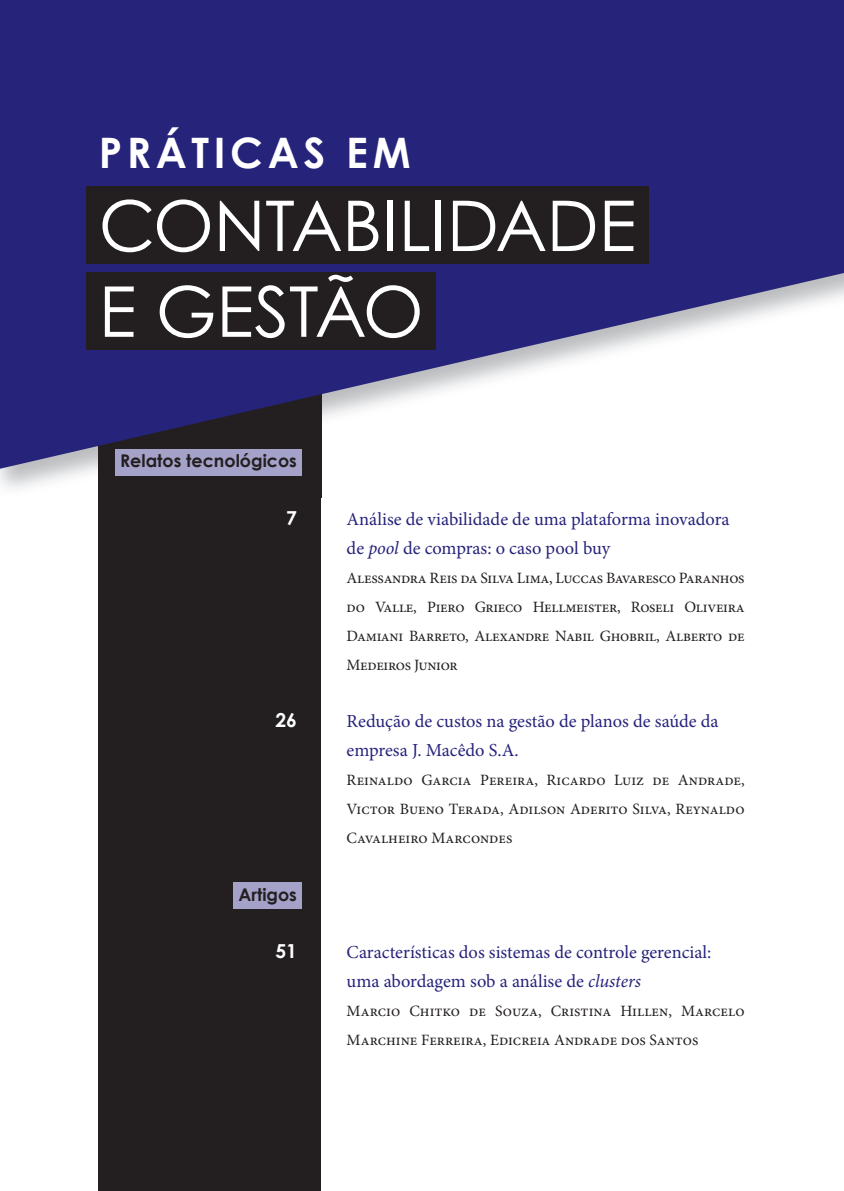
<style>
.page{position:relative;width:844px;height:1191px;background:#fff}
.page>*{position:absolute;margin:0;border:0;box-sizing:border-box;transform-origin:0 0}
.t1{font:70px/85.8px "Century Gothic";letter-spacing:-.005em;color:#fff}
.t2{font:700 42px "Century Gothic";letter-spacing:.11em;color:#fff}
.t3{font:700 19.25px "Century Gothic";color:#fff}
.t4{font:18.38px/28.9px "Minion Pro";letter-spacing:-.005em;color:#26237b}
.t5{font:700 17.5px "Century Gothic";color:#231f20}
.t6{font:15.75px/28.9px "Minion Pro";letter-spacing:-.005em;color:#231f20;text-align:justify}
.s1{font-style:italic}
</style>
<div class="page">
<div style="left:99px;top:2px;width:222px;height:1189px;background:#231f20"></div>
<img style="left:0;top:469px;width:99px;height:28px">
<svg style="left:0;top:0;width:843px;height:469px;fill:#26237b"></svg>
<div style="left:115px;top:449px;width:187px;height:27px;background:#a5a2ca"></div>
<div style="left:233px;top:882px;width:69px;height:27px;background:#a5a2ca"></div>
<div style="left:86px;top:186px;width:562px;height:77px;background:#231f20"></div>
<div style="left:86px;top:272px;width:350px;height:77px;background:#231f20"></div>
<h2 class="t2" style="left:99px;top:121px;width:313px">PRÁTICAS EM</h2>
<h1 class="t1" style="left:99px;top:182px;width:539px">CONTABILIDADE<br>E GESTÃO</h1>
<p class="t5" style="left:120px;top:448px;width:178px">Relatos tecnológicos</p>
<p class="t3" style="left:286px;top:503px;width:12px">7</p>
<p class="t3" style="left:275px;top:706px;width:23px">26</p>
<p class="t5" style="left:238px;top:881px;width:60px">Artigos</p>
<p class="t3" style="left:275px;top:937px;width:23px">51</p>
<p class="t4" style="left:346px;top:505px;width:384px">Análise de viabilidade de uma plataforma inovadora de <span class="s1">pool</span> de compras: o caso pool buy</p>
<p class="t6" style="left:346px;top:563px;width:399px">Alessandra Reis da Silva Lima, Luccas Bavaresco Paranhos do Valle, Piero Grieco Hellmeister, Roseli Oliveira Damiani Barreto, Alexandre Nabil Ghobril, Alberto de Medeiros Junior</p>
<p class="t4" style="left:346px;top:707px;width:373px">Redução de custos na gestão de planos de saúde da empresa J. Macêdo S.A.</p>
<p class="t6" style="left:346px;top:765px;width:399px">Reinaldo Garcia Pereira, Ricardo Luiz de Andrade, Victor Bueno Terada, Adilson Aderito Silva, Reynaldo Cavalheiro Marcondes</p>
<p class="t4" style="left:346px;top:938px;width:366px">Características dos sistemas de controle gerencial: uma abordagem sob a análise de <span class="s1">clusters</span></p>
<p class="t6" style="left:346px;top:996px;width:399px">Marcio Chitko de Souza, Cristina Hillen, Marcelo<br>Marchine Ferreira, Edicreia Andrade dos Santos</p>
</div>
